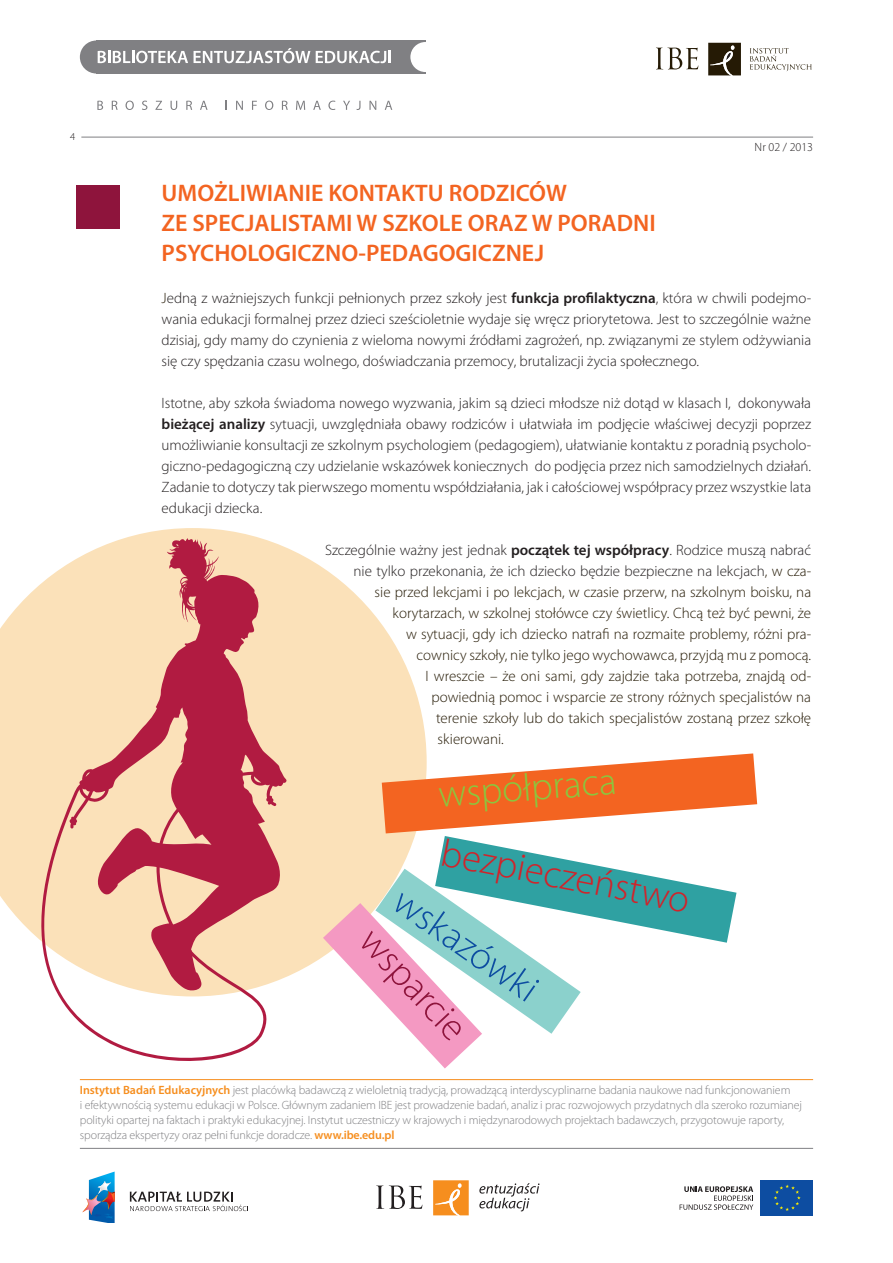
<style>
.page{position:relative;width:893px;height:1263px;background:#fff}
.page>*{position:absolute;margin:0;border:0;box-sizing:border-box;transform-origin:0 0}
.t1{font:300 38.85px "Myriad Pro";color:#d1232a}
.t2{font:300 38.85px "Myriad Pro";color:#8bc63e}
.t3{font:300 38.85px "Myriad Pro";color:#0d4da1}
.t4{font:300 38.85px "Myriad Pro";color:#8e143c}
.tytuł_akapitu{font:600 24px/30px "Myriad Pro";color:#f36421}
.t5{font:300 15px/21px "Myriad Pro";color:#231f20;text-align:justify}
.t6{font:300 15px "Myriad Pro";color:#251a05}
.t7{font:300 12px/15px "Myriad Pro";letter-spacing:-.01em;color:#808083}
.t8{font:300 12px "Myriad Pro";color:#231f20}
.t9{font:300 10.5px "Myriad Pro";color:#231f20}
.s1{color:#251a05}
.s2{font-weight:600}
.s3{font-weight:600;color:#f68e1e}
</style>
<div class="page">
<div style="left:96px;top:41px;width:329px;height:33px;background:#808083"></div>
<div style="left:410px;top:42px;width:30px;height:30px;background:#fff;border-radius:50%"></div>
<div style="left:81px;top:42px;width:30px;height:30px;background:#808083;border-radius:50%"></div>
<div style="left:80px;top:41px;width:33px;height:33px;border:3px solid #808083;border-radius:50%"></div>
<hr style="left:81px;top:137px;width:732px;height:1px;background:#808083">
<svg style="left:98px;top:51px;width:90px;height:12px"></svg>
<svg style="left:194px;top:48px;width:116px;height:15px"></svg>
<svg style="left:316px;top:51px;width:75px;height:12px"></svg>
<svg style="left:97px;top:101px;width:6px;height:9px"></svg>
<svg style="left:112px;top:101px;width:6px;height:9px"></svg>
<svg style="left:126px;top:101px;width:8px;height:9px"></svg>
<svg style="left:142px;top:101px;width:5px;height:9px"></svg>
<svg style="left:155px;top:101px;width:7px;height:9px"></svg>
<svg style="left:171px;top:101px;width:6px;height:9px"></svg>
<svg style="left:186px;top:101px;width:6px;height:9px"></svg>
<svg style="left:200px;top:101px;width:8px;height:9px"></svg>
<svg style="left:236px;top:101px;width:7px;height:9px"></svg>
<svg style="left:252px;top:101px;width:5px;height:9px"></svg>
<svg style="left:265px;top:101px;width:8px;height:9px"></svg>
<svg style="left:282px;top:101px;width:6px;height:9px"></svg>
<svg style="left:296px;top:101px;width:9px;height:9px"></svg>
<svg style="left:313px;top:101px;width:8px;height:9px"></svg>
<svg style="left:328px;top:101px;width:7px;height:9px"></svg>
<svg style="left:343px;top:101px;width:7px;height:9px"></svg>
<svg style="left:356px;top:101px;width:4px;height:9px"></svg>
<svg style="left:369px;top:101px;width:7px;height:9px"></svg>
<svg style="left:385px;top:101px;width:7px;height:9px"></svg>
<svg style="left:680px;top:1186px;width:73px;height:24px"></svg>
<div style="left:760px;top:1180px;width:53px;height:35px;background:#0d4da1"></div>
<svg style="left:774px;top:1184px;width:27px;height:27px"></svg>
<svg style="left:130px;top:1191px;width:118px;height:20px"></svg>
<svg style="left:82px;top:1171px;width:33px;height:52px"></svg>
<svg style="left:433px;top:1180px;width:36px;height:35px"></svg>
<svg style="left:376px;top:1185px;width:46px;height:24px"></svg>
<svg style="left:479px;top:1183px;width:60px;height:28px"></svg>
<hr style="left:80px;top:1148px;width:733px;height:1px;background:#808083">
<svg style="left:657px;top:48px;width:41px;height:21px"></svg>
<svg style="left:750px;top:48px;width:62px;height:23px"></svg>
<svg style="left:708px;top:43px;width:33px;height:32px"></svg>
<svg style="left:0;top:528px;width:427px;height:449px;fill:#fbe1b9"></svg>
<hr style="left:80px;top:1079px;width:733px;height:1px;background:#f68e1e">
<svg style="left:323px;top:753px;width:434px;height:315px"></svg>
<svg style="left:3px;top:538px;width:284px;height:523px;fill:#fbe1b9"></svg>
<div style="left:76px;top:185px;width:43px;height:44px;background:#8e143c"></div>
<p class="t9" style="left:70px;top:130px;width:7px">4</p>
<p class="t8" style="left:754px;top:141px;width:60px">Nr 02 / 2013</p>
<p class="tytuł_akapitu" style="left:162px;top:177px;width:496px">UMOŻLIWIANIE KONTAKTU RODZICÓW<br>ZE SPECJALISTAMI W SZKOLE ORAZ W PORADNI<br>PSYCHOLOGICZNO-PEDAGOGICZNEJ</p>
<p class="t5" style="left:162px;top:288px;width:651px"><span class="s1">J</span>edną z ważniejszych funkcji pełnionych przez szkoły jest <span class="s2">funkcja profilaktyczna</span>, która w chwili podejmo&shy;wania edukacji formalnej przez dzieci sześcioletnie wydaje się wręcz priorytetowa. Jest to szczególnie ważne dzisiaj, gdy mamy do czynienia z wieloma nowymi źródłami zagrożeń, np. związanymi ze stylem odżywiania się czy spędzania czasu wolnego, doświadczania przemocy, brutalizacji życia społecznego.</p>
<p class="t5" style="left:162px;top:393px;width:651px">Istotne, aby szkoła świadoma nowego wyzwania, jakim są dzieci młodsze niż dotąd w klasach I, dokonywała <span class="s2">bieżącej analizy</span> sytuacji, uwzględniała obawy rodziców i ułatwiała im podjęcie właściwej decyzji poprzez umożliwianie konsultacji ze szkolnym psychologiem (pedagogiem), ułatwianie kontaktu z poradnią psycholo&shy;giczno-pedagogiczną czy udzielanie wskazówek koniecznych do podjęcia przez nich samodzielnych działań.<br>Zadanie to dotyczy tak pierwszego momentu współdziałania, jak i całościowej współpracy przez wszystkie lata edukacji dziecka.</p>
<p class="t5" style="left:325px;top:540px;width:488px">Szczególnie ważny jest jednak <span class="s2">początek tej współpracy</span>. Rodzice muszą nabrać</p>
<p class="t5" style="left:354px;top:561px;width:459px">nie tylko przekonania, że ich dziecko będzie bezpieczne na lekcjach<span class="s1">, w cza-</span></p>
<p class="t6" style="left:375px;top:584px;width:438px">sie przed lekcjami i po lekcjach, w czasie przerw, na szkolnym boisku, na</p>
<p class="t6" style="left:393px;top:605px;width:420px">korytarzach, w szkolnej stołówce czy świetlicy. Chcą też być pewni, że</p>
<p class="t6" style="left:406px;top:626px;width:407px">w sytuacji, gdy ich dziecko natrafi na rozmaite problemy, różni pra-</p>
<p class="t6" style="left:417px;top:647px;width:396px">cownicy szkoły, nie tylko jego wychowawca, przyjdą mu z pomocą.</p>
<p class="t6" style="left:426px;top:668px;width:387px">I wreszcie – że oni sami, gdy zajdzie taka potrzeba, znajdą od-</p>
<p class="t6" style="left:432px;top:689px;width:381px">powiednią pomoc i wsparcie ze strony różnych specjalistów na</p>
<p class="t6" style="left:436px;top:710px;width:377px">terenie szkoły lub do takich specjalistów zostaną przez szkołę</p>
<p class="t6" style="left:438px;top:731px;width:68px">skierowani.</p>
<p class="t2" style="left:436px;top:774px;width:180px;rotate:-5deg">współpraca</p>
<p class="t1" style="left:446px;top:831px;width:254px;rotate:11deg">bezpieczeństwo</p>
<p class="t4" style="left:382px;top:919px;width:139px;rotate:47deg">wsparcie</p>
<p class="t3" style="left:410px;top:879px;width:169px;rotate:35deg">wskazówki</p>
<p class="t7" style="left:80px;top:1083px;width:724px"><span class="s3">Instytut Badań Edukacyjnych</span> jest placówką badawczą z wieloletnią tradycją, prowadzącą interdyscyplinarne badania naukowe nad funkcjonowaniem<br>i efektywnością systemu edukacji w Polsce. Głównym zadaniem IBE jest prowadzenie badań, analiz i prac rozwojowych przydatnych dla szeroko rozumianej polityki opartej na faktach i praktyki edukacyjnej. Instytut uczestniczy w krajowych i międzynarodowych projektach badawczych, przygotowuje raporty, sporządza ekspertyzy oraz pełni funkcje doradcze. <span class="s3">www.ibe.edu.pl</span></p>
</div>
